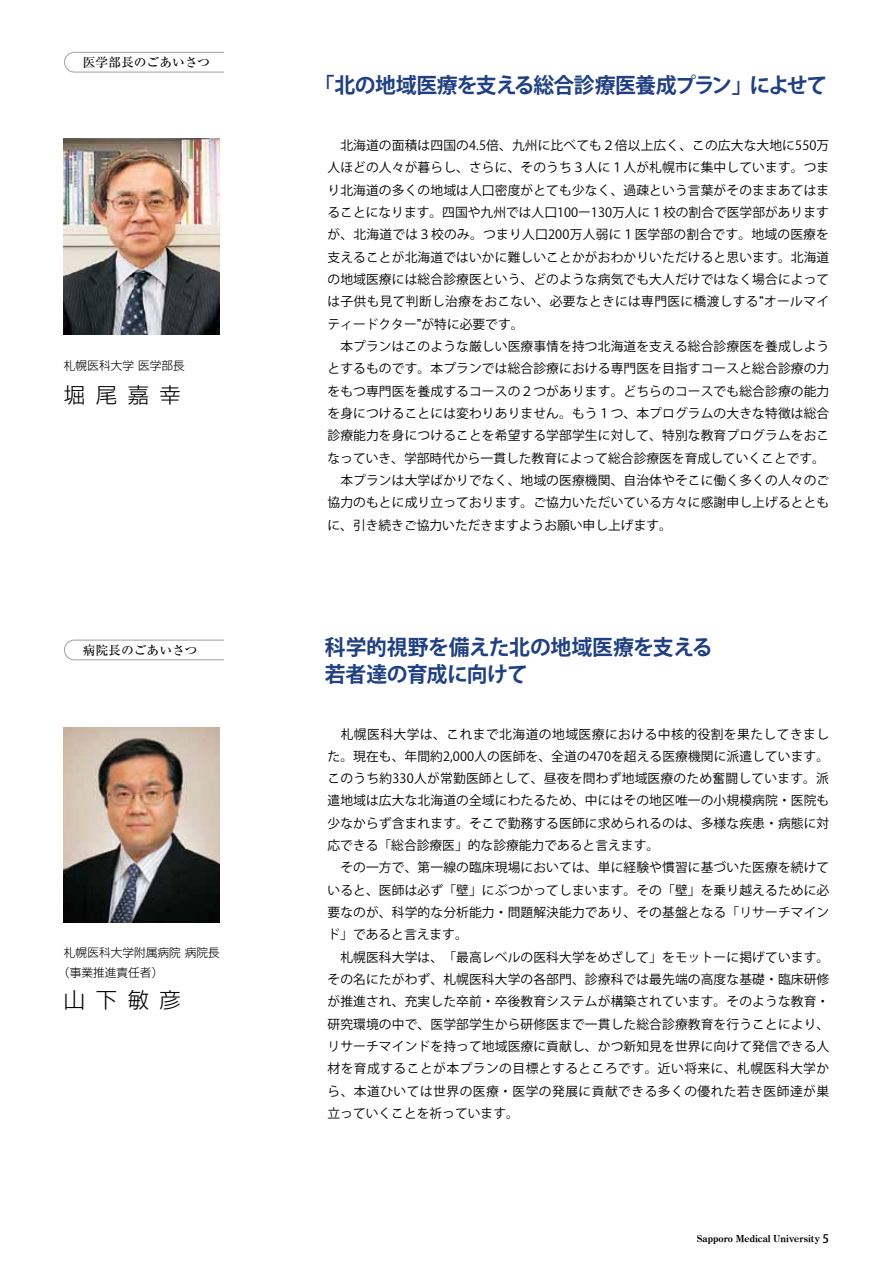
<style>
.page{position:relative;width:893px;height:1263px;background:#fff}
.page>*{position:absolute;margin:0;border:0;box-sizing:border-box;transform-origin:0 0}
.t1{font:700 21.3px/26.5px "Koz Go Pro";letter-spacing:-.025em;color:#204081}
.t2{font:300 21.3px "Shin Go Pro";letter-spacing:.5em;color:#000}
.t3{font:12.75px/22.4px "Koz Go Pro";letter-spacing:.01em;color:#000}
.t4{font:500 12.75px "Ryumin";color:#000}
.t5{font:300 11.7px/19.6px "Shin Go Pro";color:#000}
.t6{font:700 9.6px "Century Oldstyle";color:#000}
.s1{font-family:"Shin Go Pr 5"}
.s2{font-family:"Koz Go Pro";font-weight:500;font-size:11.7px}
</style>
<div class="page">
<img style="left:64px;top:139px;width:156px;height:196px">
<img style="left:64px;top:727px;width:156px;height:196px">
<svg style="left:64px;top:51px;width:160px;height:22px"></svg>
<svg style="left:64px;top:639px;width:160px;height:22px"></svg>
<p class="t4" style="left:83px;top:55px;width:129px">医学部長のごあいさつ</p>
<p class="t5" style="left:64px;top:354px;width:122px">札幌医科大学 医学部長</p>
<h1 class="t2" style="left:64px;top:377px;width:118px">堀尾嘉幸</h1>
<p class="t4" style="left:83px;top:643px;width:116px">病院長のごあいさつ</p>
<p class="t5" style="left:58px;top:941px;width:163px;text-indent:6px">札幌医科大学附属病院 病院長（事業推進責任者）</p>
<h1 class="t2" style="left:64px;top:982px;width:118px">山下敏彦</h1>
<h1 class="t1" style="left:314px;top:74px;width:515px">「北の地域医療を支える総合診療医養成プラン」によせて</h1>
<p class="t3" style="left:327px;top:134px;width:503px">　北海道の面積は四国の4.5倍、九州に比べても２倍以上広く、この広大な大地に550万人ほどの人々が暮らし、さらに、そのうち３人に１人が札幌市に集中しています。つまり北海道の多くの地域は人口密度がとても少なく、過疎という言葉がそのままあてはまることになります。四国や九州では人口100ー130万人に１校の割合で医学部がありますが、北海道では３校のみ。つまり人口200万人弱に１医学部の割合です。地域の医療を支えることが北海道ではいかに難しいことかがおわかりいただけると思います。北海道の地域医療には総合診療医という、どのような病気でも大人だけではなく場合によっては子供も見て判断し治療をおこない、必要なときには専門医に橋渡しする<span class="s1">“</span>オールマイティードクター<span class="s1">”</span>が特に必要です。<br>　本プランはこのような厳しい医療事情を持つ北海道を支える総合診療医を養成しようとするものです。本プランでは総合診療における専門医を目指すコースと総合診療の力をもつ専門医を養成するコースの２つがあります。どちらのコースでも総合診療の能力を身につけることには変わりありません。もう１つ、本プログラムの大きな特徴は総合診療能力を身につけることを希望する学部学生に対して、特別な教育プログラムをおこなっていき、学部時代から一貫した教育によって総合診療医を育成していくことです。　本プランは大学ばかりでなく、地域の医療機関、自治体やそこに働く多くの人々のご協力のもとに成り立っております。ご協力いただいている方々に感謝申し上げるとともに、引き続きご協力いただきますようお願い申し上げます。</p>
<h1 class="t1" style="left:325px;top:636px;width:389px">科学的視野を備えた北の地域医療を支える若者達の育成に向けて</h1>
<p class="t3" style="left:327px;top:723px;width:503px">　札幌医科大学は、これまで北海道の地域医療における中核的役割を果たしてきました。現在も、年間約2,000人の医師を、全道の470を超える医療機関に派遣しています。このうち約330人が常勤医師として、昼夜を問わず地域医療のため奮闘しています。派遣地域は広大な北海道の全域にわたるため、中にはその地区唯一の小規模病院・医院も少なからず含まれます。そこで勤務する医師に求められるのは、多様な疾患・病態に対応できる「総合診療医」的な診療能力であると言えます。<br>　その一方で、第一線の臨床現場においては、単に経験や慣習に基づいた医療を続けていると、医師は必ず「壁」にぶつかってしまいます。その「壁」を乗り越えるために必要なのが、科学的な分析能力・問題解決能力であり、その基盤となる「リサーチマインド」であると言えます。<br>　札幌医科大学は、「最高レベルの医科大学をめざして」をモットーに掲げています。その名にたがわず、札幌医科大学の各部門、診療科では最先端の高度な基礎・臨床研修が推進され、充実した卒前・卒後教育システムが構築されています。そのような教育・研究環境の中で、医学部学生から研修医まで一貫した総合診療教育を行うことにより、リサーチマインドを持って地域医療に貢献し、かつ新知見を世界に向けて発信できる人材を育成することが本プランの目標とするところです。近い将来に、札幌医科大学から、本道ひいては世界の医療・医学の発展に貢献できる多くの優れた若き医師達が巣立っていくことを祈っています。</p>
<p class="t6" style="left:697px;top:1233px;width:134px">Sapporo Medical University <span class="s2">5</span></p>
</div>
